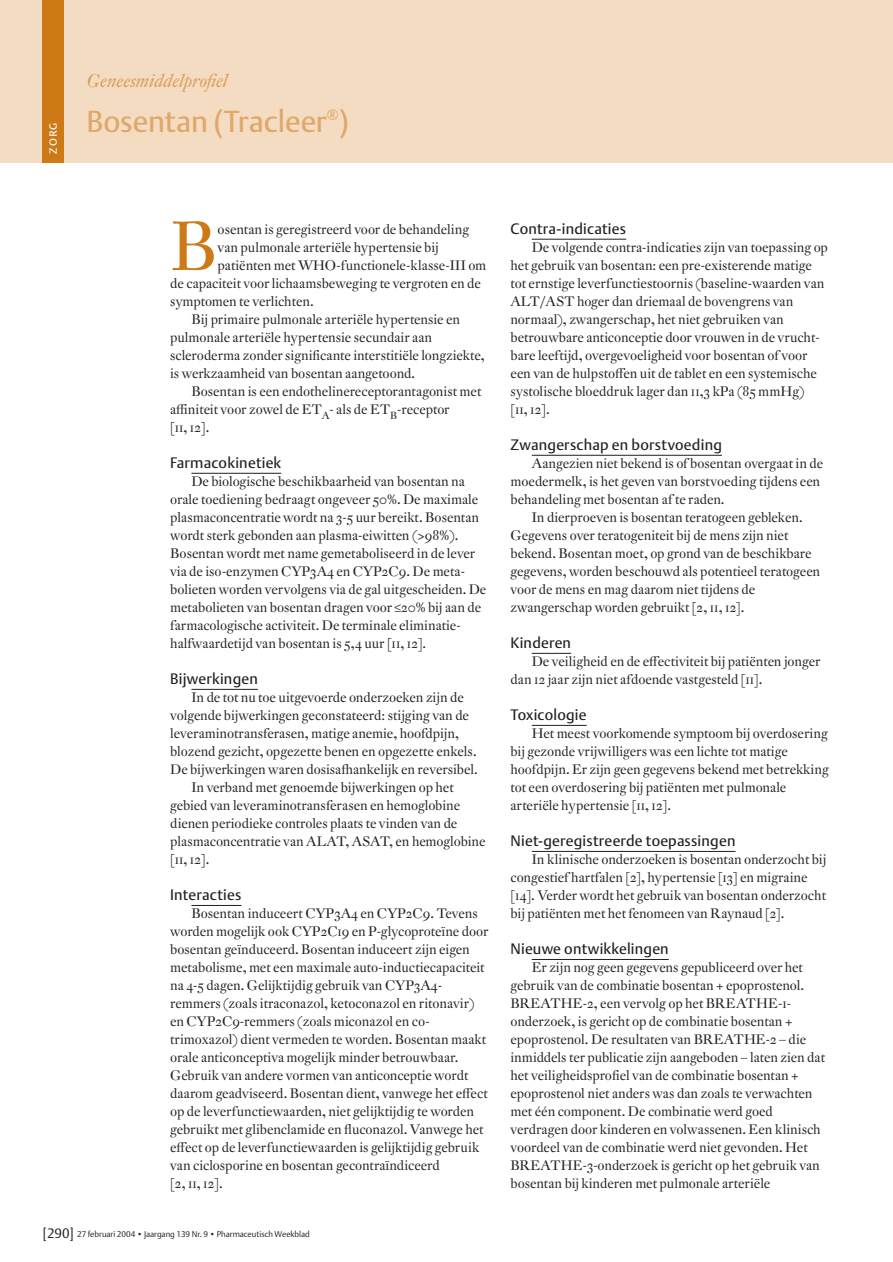
<style>
.page{position:relative;width:893px;height:1262px;background:#fff}
.page>*{position:absolute;margin:0;border:0;box-sizing:border-box;transform-origin:0 0}
.t1{font:68.4px "DTL Fleischmann SD";color:#cc7916}
.t2{font:30px "DTL Argo T";color:#e0a769}
.t3{font:italic 18px "DTL Fleischmann SD";color:#db9b55}
.t4{font:15px "DTL Argo T";letter-spacing:.015em;color:#231f1f}
.t5{font:13.5px/18px "DTL Fleischmann SD";color:#231f1f}
.t6{font:300 13.5px "DTL Argo T Caps";color:#fff}
.t7{font:8.25px "DTL Argo TNS";color:#231f1f}
.s1{font-family:"DTL Fleischmann D Alt"}
.s2{font-size:13.5px}
</style>
<div class="page">
<div style="left:0;top:0;width:892px;height:162px;background:#f3dcc2"></div>
<div style="left:43px;top:0;width:21px;height:162px;background:#cc7916"></div>
<hr style="left:531px;top:239px;width:95px;height:1px;background:#231f1f">
<hr style="left:531px;top:455px;width:191px;height:1px;background:#231f1f">
<hr style="left:531px;top:653px;width:40px;height:1px;background:#231f1f">
<hr style="left:531px;top:725px;width:55px;height:1px;background:#231f1f">
<hr style="left:531px;top:851px;width:204px;height:1px;background:#231f1f">
<hr style="left:531px;top:959px;width:137px;height:1px;background:#231f1f">
<hr style="left:191px;top:473px;width:90px;height:1px;background:#231f1f">
<hr style="left:191px;top:689px;width:67px;height:1px;background:#231f1f">
<hr style="left:191px;top:905px;width:50px;height:1px;background:#231f1f">
<p class="t6" style="left:44px;top:153px;width:32px;rotate:-90deg">zorg</p>
<h3 class="t3" style="left:87px;top:74px;width:142px">Geneesmiddelpro<span class="s1">G</span>el</h3>
<h2 class="t2" style="left:87px;top:109px;width:264px">Bosentan (Tracleer<sup>®</sup>)</h2>
<h1 class="t1" style="left:170px;top:220px;width:49px">B</h1>
<p class="t5" style="left:218px;top:222px;width:253px">osentan is geregistreerd voor de behandeling</p>
<p class="t5" style="left:218px;top:240px;width:223px">van pulmonale arteriële hypertensie bij</p>
<p class="t5" style="left:218px;top:258px;width:270px">patiënten met WHO-functionele-klasse-III om</p>
<p class="t5" style="left:170px;top:276px;width:312px">de capaciteit voor lichaamsbeweging te vergroten en de</p>
<p class="t5" style="left:170px;top:294px;width:145px">symptomen te verlichten.</p>
<p class="t5" style="left:191px;top:312px;width:270px">Bij primaire pulmonale arteriële hypertensie en</p>
<p class="t5" style="left:170px;top:330px;width:263px">pulmonale arteriële hypertensie secundair aan</p>
<p class="t5" style="left:170px;top:348px;width:316px">scleroderma zonder signi<span class="s1">G</span>cante interstitiële longziekte,</p>
<p class="t5" style="left:170px;top:366px;width:246px">is werkzaamheid van bosentan aangetoond.</p>
<p class="t5" style="left:191px;top:384px;width:291px">Bosentan is een endothelinereceptorantagonist met</p>
<p class="t5" style="left:170px;top:402px;width:281px">a<span class="s1">h</span>niteit voor zowel de ET<sub>A</sub>- als de ET<sub>B</sub>-receptor</p>
<p class="t5" style="left:170px;top:420px;width:41px">[11, 12].</p>
<p class="t4" style="left:170px;top:456px;width:113px">Farmacokinetiek</p>
<p class="t5" style="left:170px;top:474px;width:318px;text-indent:21px">De biologische beschikbaarheid van bosentan na orale toediening bedraagt ongeveer 50%. De maximale plasmaconcentratie wordt na 3-5 uur bereikt. Bosentan wordt sterk gebonden aan plasma-eiwitten (&gt;98%).<br>Bosentan wordt met name gemetaboliseerd in de lever via de iso-enzymen CYP3A4 en CYP2C9. De meta&shy;bolieten worden vervolgens via de gal uitgescheiden. De metabolieten van bosentan dragen voor ≤20% bij aan de farmacologische activiteit. De terminale eliminatie&shy;halfwaardetijd van bosentan is 5,4 uur [11, 12].</p>
<p class="t4" style="left:170px;top:672px;width:89px">Bijwerkingen</p>
<p class="t5" style="left:191px;top:690px;width:274px">In de tot nu toe uitgevoerde onderzoeken zijn de</p>
<p class="t5" style="left:170px;top:708px;width:300px">volgende bijwerkingen geconstateerd: stijging van de</p>
<p class="t5" style="left:170px;top:726px;width:290px">leveraminotransferasen, matige anemie, hoofdpijn,</p>
<p class="t5" style="left:170px;top:744px;width:308px">blozend gezicht, opgezette benen en opgezette enkels.</p>
<p class="t5" style="left:170px;top:762px;width:309px">De bijwerkingen waren dosisa<span class="s1">K</span>ankelijk en reversibel.</p>
<p class="t5" style="left:191px;top:780px;width:264px">In verband met genoemde bijwerkingen op het</p>
<p class="t5" style="left:170px;top:798px;width:291px">gebied van leveraminotransferasen en hemoglobine</p>
<p class="t5" style="left:170px;top:816px;width:289px">dienen periodieke controles plaats te vinden van de</p>
<p class="t5" style="left:170px;top:834px;width:317px">plasmaconcentratie van ALAT, ASAT, en hemoglobine</p>
<p class="t5" style="left:170px;top:852px;width:41px">[11, 12].</p>
<p class="t4" style="left:170px;top:888px;width:73px">Interacties</p>
<p class="t5" style="left:170px;top:906px;width:320px;text-indent:21px">Bosentan induceert CYP3A4 en CYP2C9. Tevens worden mogelijk ook CYP2C19 en P-glycoproteïne door bosentan geïnduceerd. Bosentan induceert zijn eigen metabolisme, met een maximale auto-inductiecapaciteit na 4-5 dagen. Gelijktijdig gebruik van CYP3A4- remmers (zoals itraconazol, ketoconazol en ritonavir) en CYP2C9-remmers (zoals miconazol en co&shy;trimoxazol) dient vermeden te worden. Bosentan maakt orale anticonceptiva mogelijk minder betrouwbaar.<br>Gebruik van andere vormen van anticonceptie wordt daarom geadviseerd. Bosentan dient, vanwege het e<span class="s1">f</span>ect op de leverfunctiewaarden, niet gelijktijdig te worden gebruikt met glibenclamide en <span class="s1">H</span>uconazol. Vanwege het e<span class="s1">f</span>ect op de leverfunctiewaarden is gelijktijdig gebruik van ciclosporine en bosentan gecontraïndiceerd<br>[2, 11, 12].</p>
<p class="t7" style="left:43px;top:1231px;width:269px"><span class="s2">[290]</span> 27 februari 2004 • Jaargang 139 Nr. 9 • Pharmaceutisch Weekblad</p>
<p class="t4" style="left:510px;top:222px;width:117px">Contra-indicaties</p>
<p class="t5" style="left:510px;top:240px;width:319px;text-indent:21px">De volgende contra-indicaties zijn van toepassing op het gebruik van bosentan: een pre-existerende matige tot ernstige leverfunctiestoornis (baseline-waarden van ALT/AST hoger dan driemaal de bovengrens van normaal), zwangerschap, het niet gebruiken van betrouwbare anticonceptie door vrouwen in de vrucht&shy;bare leeftijd, overgevoeligheid voor bosentan of voor een van de hulpsto<span class="s1">f</span>en uit de tablet en een systemische systolische bloeddruk lager dan 11,3 kPa (85 mmHg)<br>[11, 12].</p>
<p class="t4" style="left:510px;top:438px;width:213px">Zwangerschap en borstvoeding</p>
<p class="t5" style="left:531px;top:456px;width:293px">Aangezien niet bekend is of bosentan overgaat in de</p>
<p class="t5" style="left:510px;top:474px;width:311px">moedermelk, is het geven van borstvoeding tijdens een</p>
<p class="t5" style="left:510px;top:492px;width:215px">behandeling met bosentan af te raden.</p>
<p class="t5" style="left:531px;top:510px;width:272px">In dierproeven is bosentan teratogeen gebleken.</p>
<p class="t5" style="left:510px;top:528px;width:279px">Gegevens over teratogeniteit bij de mens zijn niet</p>
<p class="t5" style="left:510px;top:546px;width:303px">bekend. Bosentan moet, op grond van de beschikbare</p>
<p class="t5" style="left:510px;top:564px;width:311px">gegevens, worden beschouwd als potentieel teratogeen</p>
<p class="t5" style="left:510px;top:582px;width:246px">voor de mens en mag daarom niet tijdens de</p>
<p class="t5" style="left:510px;top:600px;width:235px">zwangerschap worden gebruikt [2, 11, 12].</p>
<p class="t4" style="left:510px;top:636px;width:62px">Kinderen</p>
<p class="t5" style="left:510px;top:654px;width:311px;text-indent:21px">De veiligheid en de e<span class="s1">f</span>ectiviteit bij patiënten jonger dan 12 jaar zijn niet afdoende vastgesteld [11].</p>
<p class="t4" style="left:510px;top:708px;width:78px">Toxicologie</p>
<p class="t5" style="left:510px;top:726px;width:320px;text-indent:21px">Het meest voorkomende symptoom bij overdosering bij gezonde vrijwilligers was een lichte tot matige hoofdpijn. Er zijn geen gegevens bekend met betrekking tot een overdosering bij patiënten met pulmonale arteriële hypertensie [11, 12].</p>
<p class="t4" style="left:510px;top:834px;width:226px">Niet-geregistreerde toepassingen</p>
<p class="t5" style="left:510px;top:852px;width:317px;text-indent:21px">In klinische onderzoeken is bosentan onderzocht bij congestief hartfalen [2], hypertensie [13] en migraine [14]. Verder wordt het gebruik van bosentan onderzocht bij patiënten met het fenomeen van Raynaud [2].</p>
<p class="t4" style="left:510px;top:942px;width:160px">Nieuwe ontwikkelingen</p>
<p class="t5" style="left:510px;top:960px;width:316px;text-indent:21px">Er zijn nog geen gegevens gepubliceerd over het gebruik van de combinatie bosentan + epoprostenol.<br>BREATHE-2, een vervolg op het BREATHE-1- onderzoek, is gericht op de combinatie bosentan + epoprostenol. De resultaten van BREATHE-2 – die inmiddels ter publicatie zijn aangeboden – laten zien dat het veiligheidspro<span class="s1">G</span>el van de combinatie bosentan + epoprostenol niet anders was dan zoals te verwachten met één component. De combinatie werd goed verdragen door kinderen en volwassenen. Een klinisch voordeel van de combinatie werd niet gevonden. Het BREATHE-3-onderzoek is gericht op het gebruik van bosentan bij kinderen met pulmonale arteriële</p>
</div>
